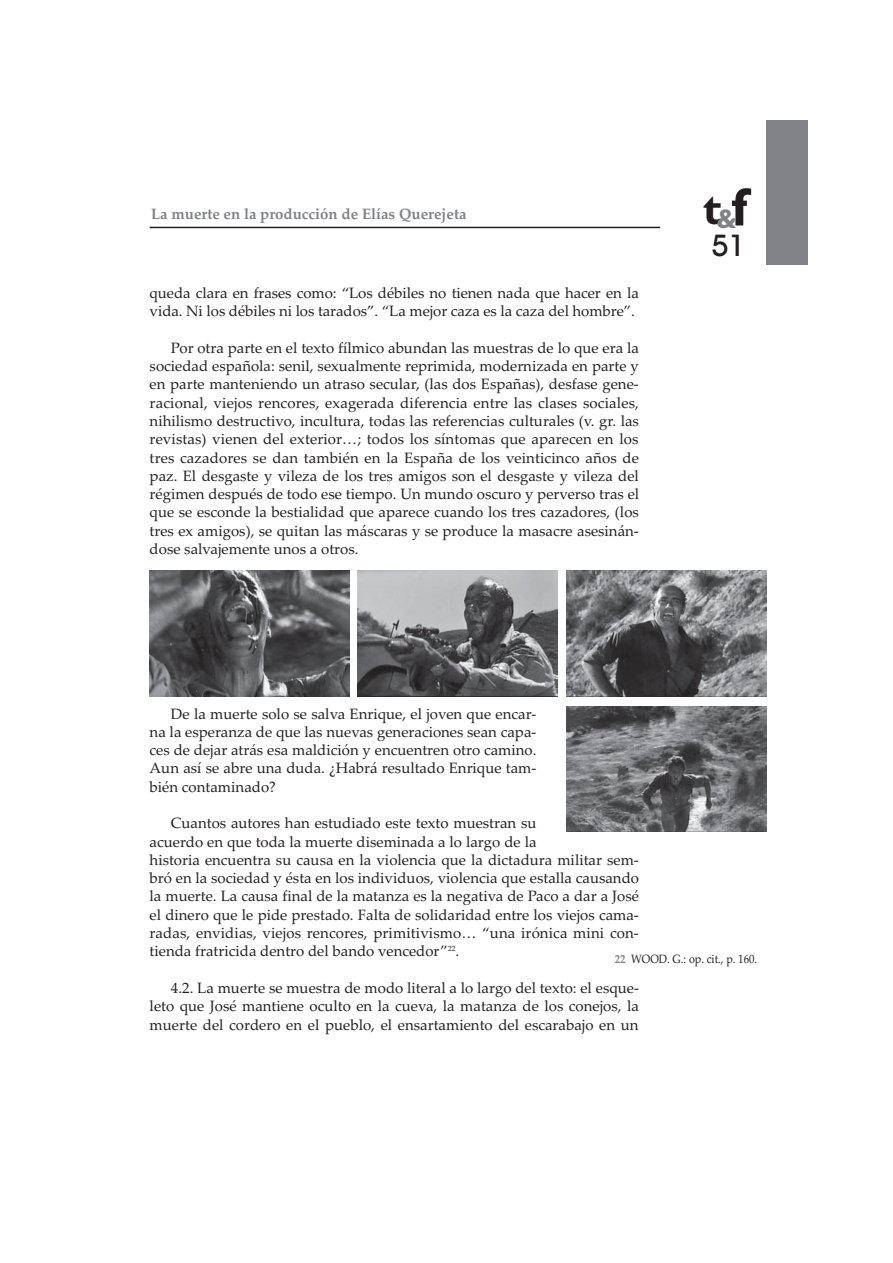
<style>
.page{position:relative;width:893px;height:1263px;background:#fff}
.page>*{position:absolute;margin:0;border:0;box-sizing:border-box;transform-origin:0 0}
.t1{font:700 45px "Gill Sans";color:#231f20}
.t2{font:500 30px "Avant Garde IT Cby BT";color:#231f20}
.t3{font:15px/18.3px "Palatino Linotype";color:#231f20;text-align:justify}
.t4{font:700 15px "Palatino Linotype";color:#808285}
.t5{font:12px "Palatino Linotype";color:#231f20;scale:.9 1}
.s1{font-size:54px}
.s2{font-weight:700;color:#808285}
</style>
<div class="page">
<div style="left:766px;top:121px;width:41px;height:144px;background:#808285"></div>
<hr style="left:150px;top:227px;width:510px;height:1px;background:#231f20">
<img style="left:150px;top:571px;width:199px;height:126px">
<img style="left:566px;top:706px;width:200px;height:125px">
<img style="left:357px;top:570px;width:200px;height:127px">
<img style="left:566px;top:570px;width:200px;height:126px">
<p class="t4" style="left:151px;top:205px;width:317px">La muerte en la producción de Elías Querejeta</p>
<p class="t3" style="left:150px;top:285px;width:490px">queda clara en frases como: “Los débiles no tienen nada que hacer en la vida. Ni los débiles ni los tarados”. “La mejor caza es la caza del hombre”.</p>
<p class="t3" style="left:150px;top:340px;width:491px;text-indent:21px">Por otra parte en el texto fílmico abundan las muestras de lo que era la sociedad española: senil, sexualmente reprimida, modernizada en parte y en parte manteniendo un atraso secular, (las dos Españas), desfase gene&shy;racional, viejos rencores, exagerada diferencia entre las clases sociales, nihilismo destructivo, incultura, todas las referencias culturales (v. gr. las revistas) vienen del exterior…; todos los síntomas que aparecen en los tres cazadores se dan también en la España de los veinticinco años de paz. El desgaste y vileza de los tres amigos son el desgaste y vileza del régimen después de todo ese tiempo. Un mundo oscuro y perverso tras el que se esconde la bestialidad que aparece cuando los tres cazadores, (los tres ex amigos), se quitan las máscaras y se produce la masacre asesinán&shy;dose salvajemente unos a otros.</p>
<h1 class="t1" style="left:703px;top:182px;width:46px">t<sub>&amp;</sub><span class="s1">f</span></h1>
<h2 class="t2" style="left:711px;top:235px;width:36px">51</h2>
<p class="t3" style="left:150px;top:706px;width:388px;text-indent:21px">De la muerte solo se salva Enrique, el joven que encar&shy;na la esperanza de que las nuevas generaciones sean capa&shy;ces de dejar atrás esa maldición y encuentren otro camino.<br>Aun así se abre una duda. ¿Habrá resultado Enrique tam&shy;bién contaminado?</p>
<p class="t3" style="left:150px;top:816px;width:491px;text-align:left;text-indent:21px">Cuantos autores han estudiado este texto muestran su<br>acuerdo en que toda la muerte diseminada a lo largo de la<br>historia encuentra su causa en la violencia que la dictadura militar sem&shy;bró en la sociedad y ésta en los individuos, violencia que estalla causando la muerte. La causa final de la matanza es la negativa de Paco a dar a José el dinero que le pide prestado. Falta de solidaridad entre los viejos cama&shy;radas, envidias, viejos rencores, primitivismo… “una irónica mini con&shy;tienda fratricida dentro del bando vencedor”<sup>22</sup>.</p>
<p class="t3" style="left:150px;top:981px;width:491px;text-indent:21px">4.2. La muerte se muestra de modo literal a lo largo del texto: el esque&shy;leto que José mantiene oculto en la cueva, la matanza de los conejos, la muerte del cordero en el pueblo, el ensartamiento del escarabajo en un</p>
<p class="t5" style="left:615px;top:954px;width:160px"><span class="s2">22</span> WOOD. G.: op. cit., p. 160.</p>
</div>
